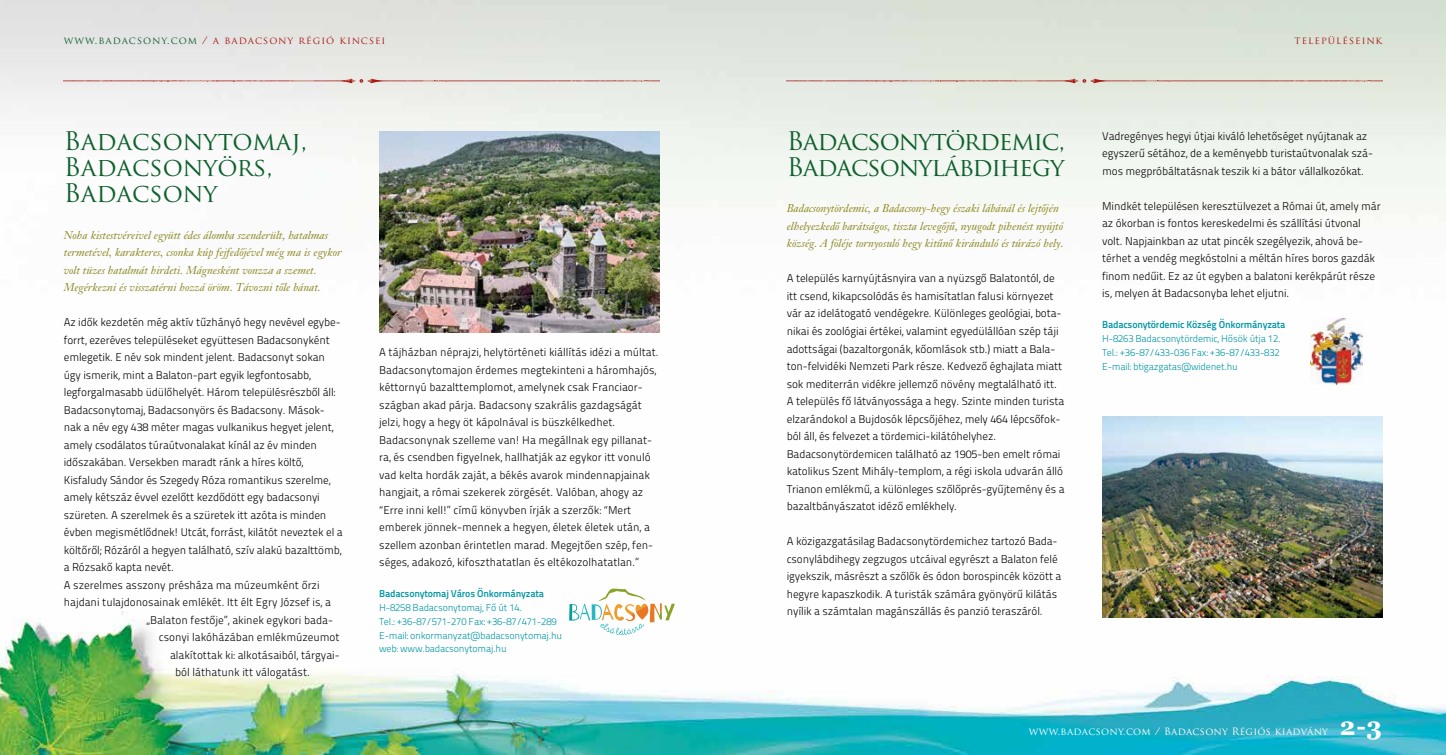
<style>
.page{position:relative;width:1446px;height:755px;background:#fff}
.page>*{position:absolute;margin:0;border:0;box-sizing:border-box;transform-origin:0 0}
.t1{font:25px/26.2px "Trajan Pro";letter-spacing:-.02em;color:#0e602d}
.t2{font:25px/26.2px "Trajan Pro";letter-spacing:-.04em;color:#0e602d}
.t3{font:11.25px/17.5px "Titillium Maps 26 L 250 wt";letter-spacing:-.01em;color:#000}
.t4{font:italic 11.25px/17.5px "Totfalusi";color:#8c8925}
.t5{font:10px/13.8px "Titillium Maps 26 L 250 wt";letter-spacing:-.02em;color:#0097a5}
.t6{font:10px "Titillium Maps 26 L 750 wt";letter-spacing:-.02em;color:#0097a5}
.t7{font:10px "Trajan Pro";letter-spacing:.1em;color:#aa1a17}
.t8{font:10px "Trajan Pro";letter-spacing:.03em;color:#fff}
.s1{color:#0e602d}
.s2{font-family:"Georgia";font-weight:700;font-size:25px}
</style>
<div class="page">
<img style="left:0;top:0;width:1446px;height:755px">
<svg style="left:64px;top:79px;width:595px;height:4px;background:#dcc1bd"></svg>
<svg style="left:787px;top:79px;width:595px;height:4px;background:#d6beb4"></svg>
<img style="left:379px;top:131px;width:280px;height:201px">
<img style="left:1102px;top:416px;width:280px;height:201px">
<svg style="left:569px;top:588px;width:106px;height:48px"></svg>
<img style="left:1311px;top:318px;width:51px;height:66px">
<p class="t7" style="left:64px;top:34px;width:323px"><span class="s1">www.badacsony.com</span> / a badacsony régió kincsei</p>
<p class="t7" style="left:1294px;top:34px;width:89px">településeink</p>
<h1 class="t1" style="left:64px;top:127px;width:245px">Badacsonytomaj,<br>Badacsonyörs,<br>Badacsony</h1>
<p class="t4" style="left:64px;top:226px;width:279px">Noha kistestvéreivel együtt édes álomba szenderült, hatalmas termetével, karakteres, csonka kúp fejfedôjével még ma is egykor volt tüzes hatalmát hirdeti. Mágnesként vonzza a szemet.<br>Megérkezni és visszatérni hozzá öröm. Távozni tôle bánat.</p>
<p class="t3" style="left:64px;top:313px;width:278px">Az idők kezdetén még aktív tűzhányó hegy nevével egybe-</p>
<p class="t3" style="left:64px;top:330px;width:268px">forrt, ezeréves településeket együttesen Badacsonyként</p>
<p class="t3" style="left:64px;top:348px;width:263px">emlegetik. E név sok mindent jelent. Badacsonyt sokan</p>
<p class="t3" style="left:64px;top:365px;width:249px">úgy ismerik, mint a Balaton-part egyik legfontosabb,</p>
<p class="t3" style="left:64px;top:383px;width:273px">legforgalmasabb üdülőhelyét. Három településrészből áll:</p>
<p class="t3" style="left:64px;top:400px;width:263px">Badacsonytomaj, Badacsonyörs és Badacsony. M ások-</p>
<p class="t3" style="left:64px;top:418px;width:271px">nak a név egy 438 méter magas vulkanikus hegyet jelent,</p>
<p class="t3" style="left:64px;top:435px;width:255px">amely csodálatos túraútvonalakat kínál az év minden</p>
<p class="t3" style="left:64px;top:453px;width:241px">időszakában. Versekben maradt ránk a híres költő,</p>
<p class="t3" style="left:64px;top:470px;width:268px">Kisfaludy Sándor és Szegedy Róza romantikus szerelme,</p>
<p class="t3" style="left:64px;top:488px;width:258px">amely kétszáz évvel ezelőtt kezdődött egy badacsonyi</p>
<p class="t3" style="left:64px;top:505px;width:264px">szüreten. A szerelmek és a szüretek itt azóta is minden</p>
<p class="t3" style="left:64px;top:523px;width:280px">évben megismétlődnek! Utcát, forrást, kilátót neveztek el a</p>
<p class="t3" style="left:64px;top:540px;width:279px">költőről; Rózáról a hegyen található, szív alakú bazalttömb,</p>
<p class="t3" style="left:64px;top:558px;width:112px">a Rózsakő kapta nevét.</p>
<p class="t3" style="left:64px;top:575px;width:257px">A szerelmes asszony présháza ma múzeumként őrzi</p>
<p class="t3" style="left:64px;top:593px;width:269px">hajdani tulajdonosainak emlékét. Itt élt Egry József is, a</p>
<p class="t3" style="left:146px;top:610px;width:188px">„Balaton festője”, akinek egykori bada-</p>
<p class="t3" style="left:159px;top:628px;width:182px">csonyi lakóházában emlékmúzeumot</p>
<p class="t3" style="left:170px;top:645px;width:171px">alakítottak ki: alkotásaiból, tárgyai-</p>
<p class="t3" style="left:175px;top:663px;width:136px">ból láthatunk itt válogatást.</p>
<p class="t3" style="left:379px;top:343px;width:281px">A tájházban néprajzi, helytörténeti kiállítás idézi a múltat.<br>Badacsonytomajon érdemes megtekinteni a háromhajós, kéttornyú bazalttemplomot, amelynek csak Franciaor&shy;szágban akad párja. Badacsony szakrális gazdagságát jelzi, hogy a hegy öt kápolnával is büszkélkedhet.<br>Badacsonynak szelleme van! Ha megállnak egy pillanat&shy;ra, és csendben figyelnek, hallhatják az egykor itt vonuló vad kelta hordák zaját, a békés avarok mindennapjainak hangjait, a római szekerek zörgését. Valóban, ahogy az “Erre inni kell!” című könyvben írják a szerzők: “Mert emberek jönnek-mennek a hegyen, életek életek után, a szellem azonban érintetlen marad. M egejtően szép, fen&shy;séges, adakozó, kifoszthatatlan és eltékozolhatatlan.”</p>
<p class="t6" style="left:379px;top:586px;width:166px">Badacsonytomaj Város Önkormányzata</p>
<p class="t5" style="left:379px;top:600px;width:184px">H -8258 Badacsonytomaj, Fő út 14.<br>Tel.: +36-87/571-270 Fax: +36-87/471-289<br>E-mail: onkormanyzat@badacsonytomaj.hu web: www.badacsonytomaj.hu</p>
<h1 class="t2" style="left:787px;top:127px;width:281px">Badacsonytördemic,<br>Badacsonylábdihegy</h1>
<p class="t4" style="left:787px;top:200px;width:278px">Badacsonytördemic, a Badacsony-hegy északi lábánál és lejtôjén elhelyezkedô barátságos, tiszta levegôjû, nyugodt pihenést nyújtó község. A föléje tornyosuló hegy kitûnô kiránduló és túrázó hely.</p>
<p class="t3" style="left:787px;top:269px;width:279px">A település karnyújtásnyira van a nyüzsgő Balatontól, de itt csend, kikapcsolódás és hamisítatlan falusi környezet vár az idelátogató vendégekre. Különleges geológiai, bota&shy;nikai és zoológiai értékei, valamint egyedülállóan szép táji adottságai (bazaltorgonák, kőomlások stb.) miatt a Bala&shy;ton-felvidéki N emzeti Park része. Kedvező éghajlata miatt sok mediterrán vidékre jellemző növény megtalálható itt.<br>A település fő látványossága a hegy. Szinte minden turista elzarándokol a Bujdosók lépcsőjéhez, mely 464 lépcsőfok&shy;ból áll, és felvezet a tördemici-kilátóhelyhez.<br>Badacsonytördemicen található az 1905-ben emelt római katolikus Szent M ihály-templom, a régi iskola udvarán álló Trianon emlékmű, a különleges szőlőprés-gyűjtemény és a bazaltbányászatot idéző emlékhely.</p>
<p class="t3" style="left:787px;top:532px;width:276px">A közigazgatásilag Badacsonytördemichez tartozó Bada&shy;csonylábdihegy zegzugos utcáival egyrészt a Balaton felé igyekszik, másrészt a szőlők és ódon borospincék között a hegyre kapaszkodik. A turisták számára gyönyörű kilátás nyílik a számtalan magánszállás és panzió teraszáról.</p>
<p class="t3" style="left:1102px;top:126px;width:272px">Vadregényes hegyi útjai kiváló lehetőséget nyújtanak az egyszerű sétához, de a keményebb turistaútvonalak szá&shy;mos megpróbáltatásnak teszik ki a bátor vállalkozókat.</p>
<p class="t3" style="left:1102px;top:196px;width:280px">M indkét településen keresztülvezet a Római út, amely már az ókorban is fontos kereskedelmi és szállítási útvonal volt. N apjainkban az utat pincék szegélyezik, ahová be&shy;térhet a vendég megkóstolni a méltán híres boros gazdák finom nedűit. Ez az út egyben a balatoni kerékpárút része is, melyen át Badacsonyba lehet eljutni.</p>
<p class="t6" style="left:1102px;top:317px;width:185px">Badacsonytördemic Község Önkormányzata</p>
<p class="t5" style="left:1102px;top:331px;width:180px;text-align:justify">H -8263 Badacsonytördemic, H ősök útja 12.<br>Tel.: +36-87/433-036 Fax: +36-87/433-832<br>E-mail: btigazgatas@widenet.hu</p>
<p class="t8" style="left:1029px;top:725px;width:355px">www.badacsony.com / Badacsony Régiós kiadvány <span class="s2">2-3</span></p>
</div>
